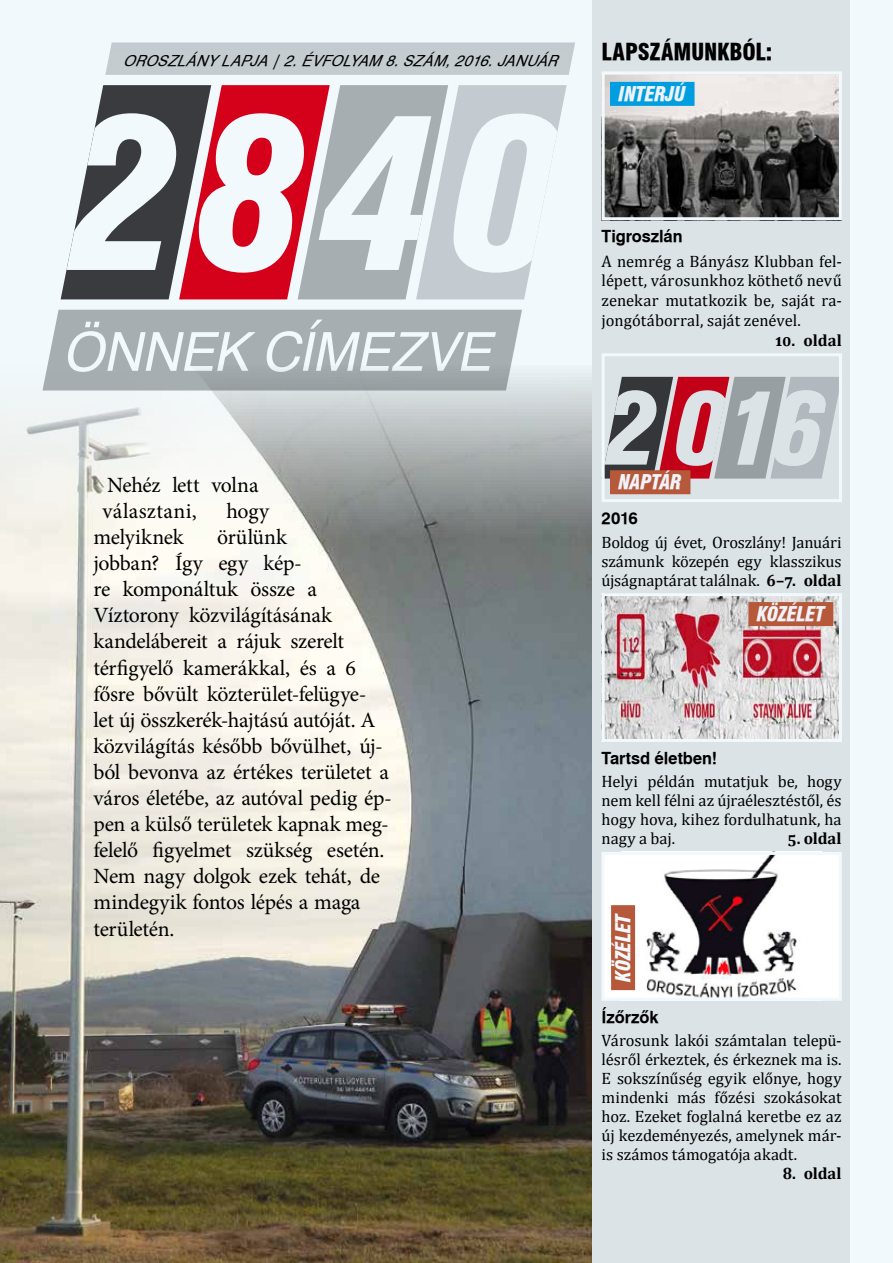
<style>
.page{position:relative;width:893px;height:1263px;background:#f1f9fd}
.page>*{position:absolute;margin:0;border:0;box-sizing:border-box;transform-origin:0 0}
.t1{font:22.5px "Swiss 721 Blk Cn PFL";letter-spacing:-.005em;color:#000}
.t2{font:21.75px/26.1px "Minion Pro";letter-spacing:-.015em;color:#000}
.t3{font:21.75px/26.1px "Minion Pro";letter-spacing:.005em;color:#000}
.t4{font:italic 19.5px "Swiss 721 Blk Cn PFL";letter-spacing:-.015em;color:#f0f3f9}
.t5{font:italic 19.5px "Swiss 721 Blk Cn PFL";color:#f1f9fd}
.t6{font:16.5px/19px "Cambria";letter-spacing:-.005em;color:#000;text-align:justify}
.t7{font:700 16.5px "Swiss 721 PFL";letter-spacing:-.005em;color:#000}
.t8{font:700 16.5px "Cambria";letter-spacing:-.005em;color:#000}
.t9{font:italic 15.3px "Swiss 721 PFL";color:#000}
.t10{font:italic 15px "Swiss 721 PFL";color:#000}
.s1{font-size:15.3px}
.s2{font-weight:700}
</style>
<div class="page">
<img style="left:0;top:373px;width:592px;height:890px">
<div style="left:592px;top:0;width:258px;height:1263px;background:#dbe3e7"></div>
<svg style="left:61px;top:85px;width:506px;height:214px"></svg>
<div style="left:105px;top:43px;width:470px;height:32px;background:#c3cbd0"></div>
<svg style="left:43px;top:310px;width:479px;height:80px"></svg>
<div style="left:112px;top:50px;width:455px;height:21px;background:#c4ccd0"></div>
<img style="left:606px;top:76px;width:232px;height:140px">
<div style="left:602px;top:71px;width:240px;height:149px;border:3px solid #f1f9fd"></div>
<svg style="left:606px;top:377px;width:232px;height:102px"></svg>
<div style="left:602px;top:353px;width:240px;height:149px;border:3px solid #f1f9fd"></div>
<img style="left:606px;top:597px;width:232px;height:141px">
<div style="left:602px;top:593px;width:240px;height:149px;border:3px solid #f1f9fd"></div>
<div style="left:603px;top:853px;width:237px;height:146px;background:#fff"></div>
<img style="left:622px;top:856px;width:175px;height:141px">
<div style="left:601px;top:852px;width:241px;height:149px;border:3px solid #f1f9fd"></div>
<div style="left:610px;top:470px;width:80px;height:24px;background:#b6583a"></div>
<div style="left:748px;top:602px;width:85px;height:24px;background:#b6583a"></div>
<div style="left:611px;top:905px;width:24px;height:85px;background:#b6583a"></div>
<div style="left:610px;top:82px;width:84px;height:24px;background:#009ee0"></div>
<p class="t10" style="left:117px;top:50px;width:450px"><span class="s1">O R</span>OROSZLÁNYLAPJA|2.ÉVFOLYAM8.SZÁM,2016.JANUÁR</p>
<p class="t9" style="left:139px;top:51px;width:424px">OSZLÁNY LAPJA | 2. ÉVFOLYAM 8. SZÁM, 2015. DECEMBER</p>
<h1 class="t1" style="left:602px;top:36px;width:172px">LAPSZÁMUNKBÓL:</h1>
<p class="t4" style="left:618px;top:81px;width:69px">INTERJÚ</p>
<h2 class="t3" style="left:103px;top:472px;width:158px">Nehéz lett volna választani,</h2>
<h2 class="t2" style="left:227px;top:498px;width:44px">hogy</h2>
<p class="t2" style="left:94px;top:524px;width:300px;text-indent:124px">örülünk<br>jobban? Így egy kép-<br>re komponáltuk össze a<br>Víztorony közvilágításának kandelábereit a rájuk szerelt térfigyelő kamerákkal, és a 6 fősre bővült közterület-felügye&shy;let új összkerék-hajtású autóját. A közvilágítás később bővülhet, új&shy;ból bevonva az értékes területet a város életébe, az autóval pedig ép&shy;pen a külső területek kapnak meg&shy;felelő figyelmet szükség esetén.<br>Nem nagy dolgok ezek tehát, de mindegyik fontos lépés a maga területén.</p>
<h2 class="t2" style="left:94px;top:524px;width:91px">melyiknek</h2>
<p class="t7" style="left:602px;top:226px;width:82px">Tigroszlán</p>
<p class="t6" style="left:602px;top:251px;width:242px;line-height:19.8px">A nemrég a Bányász Klubban fel&shy;lépett, városunkhoz köthető nevű zenekar mutatkozik be, saját ra&shy;jongótáborral, saját zenével.</p>
<p class="t8" style="left:776px;top:328px;width:68px">10. oldal</p>
<p class="t4" style="left:618px;top:469px;width:65px">NAPTÁR</p>
<p class="t7" style="left:602px;top:507px;width:38px">2016</p>
<p class="t6" style="left:602px;top:532px;width:242px">Boldog új évet, Oroszlány! Januári számunk közepén egy klasszikus újságnaptárat találnak. <span class="s2">6–7. oldal</span></p>
<p class="t4" style="left:757px;top:601px;width:69px">KÖZÉLET</p>
<p class="t7" style="left:602px;top:747px;width:117px">Tartsd életben!</p>
<p class="t6" style="left:602px;top:772px;width:242px">Helyi példán mutatjuk be, hogy nem kell félni az újraélesztéstől, és hogy hova, kihez fordulhatunk, ha nagy a baj.</p>
<p class="t8" style="left:788px;top:827px;width:55px">5. oldal</p>
<p class="t5" style="left:610px;top:981px;width:70px;rotate:-90deg">KÖZÉLET</p>
<p class="t7" style="left:602px;top:1006px;width:58px">Ízőrzők</p>
<p class="t6" style="left:602px;top:1031px;width:242px">Városunk lakói számtalan telepü&shy;lésről érkeztek, és érkeznek ma is.<br>E sokszínűség egyik előnye, hogy mindenki más főzési szokásokat hoz. Ezeket foglalná keretbe ez az új kezdeményezés, amelynek már&shy;is számos támogatója akadt.</p>
<p class="t8" style="left:783px;top:1162px;width:60px">8. oldal</p>
</div>
